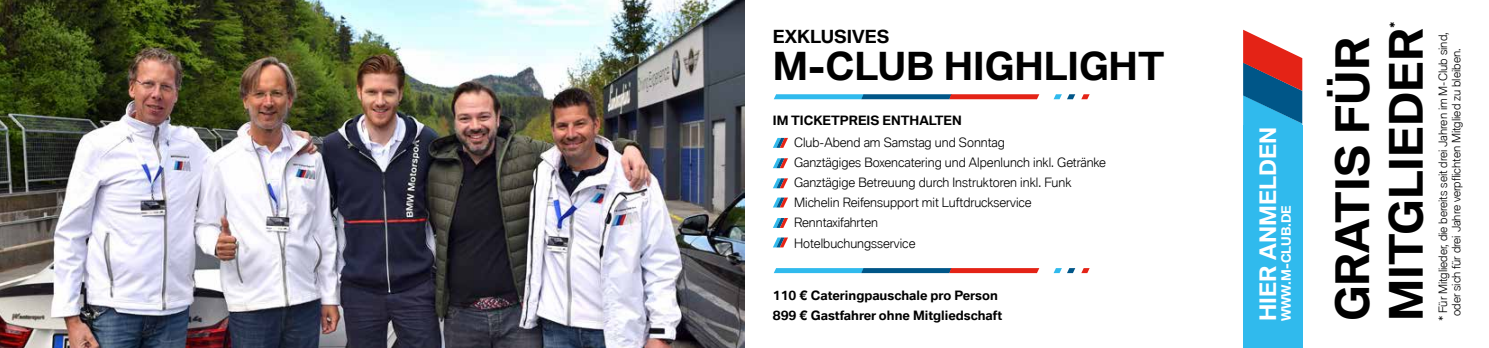
<style>
.page{position:relative;width:1489px;height:348px;background:#fff}
.page>*{position:absolute;margin:0;border:0;box-sizing:border-box;transform-origin:0 0}
.t1{font:700 44.88px/53.9px "BMW Type Global Pro";color:#000}
.t2{font:700 37.5px "BMW Type Global Pro";color:#000}
.t3{font:700 22.12px "BMW Type Global Pro";color:#fff}
.t4{font:700 17.5px "BMW Type Global Pro";color:#000}
.t5{font:300 12.5px/20px "BMW Type Global Pro";color:#000}
.t6{font:700 12.5px/20px "BMW Type Global Pro";color:#000}
.t7{font:700 12.5px "BMW Type Global Pro";color:#fff}
.t8{font:300 11.25px/13.5px "BMW Type Global Pro";color:#000}
</style>
<div class="page">
<img style="left:0;top:0;width:744px;height:347px">
<svg style="left:774px;top:94px;width:265px;height:5px"></svg>
<svg style="left:1053px;top:94px;width:22px;height:5px"></svg>
<svg style="left:1081px;top:94px;width:8px;height:5px"></svg>
<svg style="left:774px;top:268px;width:265px;height:5px"></svg>
<svg style="left:1053px;top:268px;width:22px;height:5px"></svg>
<svg style="left:1081px;top:268px;width:8px;height:5px"></svg>
<svg style="left:773px;top:138px;width:15px;height:10px"></svg>
<svg style="left:773px;top:158px;width:15px;height:10px"></svg>
<svg style="left:773px;top:178px;width:15px;height:10px"></svg>
<svg style="left:773px;top:197px;width:15px;height:10px"></svg>
<svg style="left:773px;top:218px;width:15px;height:9px"></svg>
<svg style="left:773px;top:237px;width:15px;height:10px"></svg>
<div style="left:1242px;top:125px;width:60px;height:222px;background:#30baed"></div>
<svg style="left:1242px;top:30px;width:60px;height:126px"></svg>
<h3 class="t4" style="left:772px;top:26px;width:118px">EXKLUSIVES</h3>
<h2 class="t2" style="left:772px;top:45px;width:393px">M-CLUB HIGHLIGHT</h2>
<p class="t6" style="left:772px;top:111px;width:190px">IM TICKETPREIS ENTHALTEN</p>
<p class="t5" style="left:794px;top:133px;width:313px">Club-Abend am Samstag und Sonntag<br>Ganztägiges Boxencatering und Alpenlunch inkl. Getränke Ganztägige Betreuung durch Instruktoren inkl. Funk Michelin Reifensupport mit Luftdruckservice Renntaxifahrten<br>Hotelbuchungsservice</p>
<p class="t6" style="left:772px;top:285px;width:231px">110 € Cateringpauschale pro Person<br>899 € Gastfahrer ohne Mitgliedschaft</p>
<h3 class="t3" style="left:1255px;top:321px;width:195px;rotate:-90deg">HIER ANMELDEN</h3>
<p class="t7" style="left:1279px;top:321px;width:118px;rotate:-90deg">WWW.M-CLUB.DE</p>
<p class="t6" style="left:1384px;top:28px;width:8px;rotate:-90deg">*</p>
<h1 class="t1" style="left:1326px;top:321px;width:295px;rotate:-90deg">GRATIS FÜR<br>MITGLIEDER</h1>
<p class="t8" style="left:1436px;top:315px;width:284px;text-indent:-6px;rotate:-90deg">* Für Mitglieder, die bereits seit drei Jahren im M-Club sind, oder sich für drei Jahre verpflichten Mitglied zu bleiben.</p>
</div>
